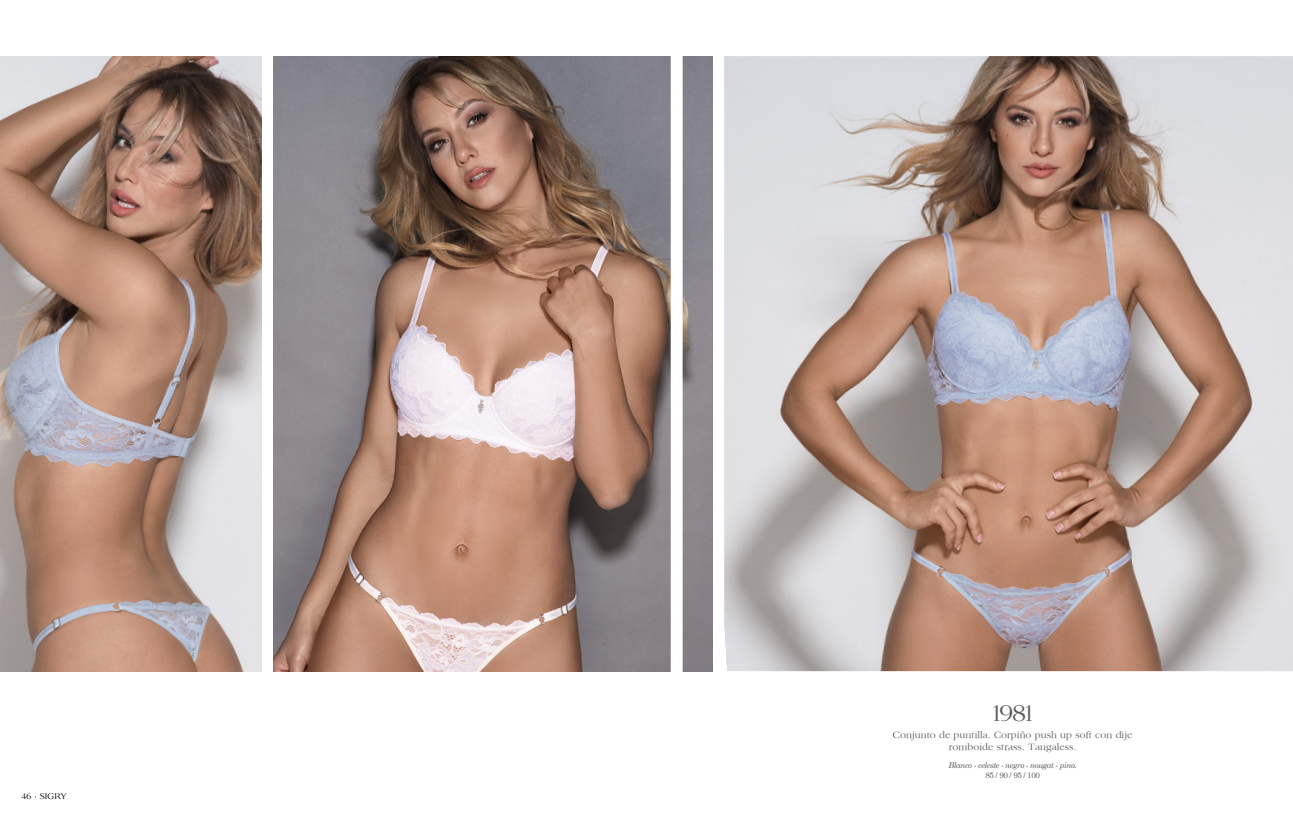
<style>
.page{position:relative;width:1293px;height:823px;background:#fff}
.page>*{position:absolute;margin:0;border:0;box-sizing:border-box;transform-origin:0 0}
.t1{font:25px "Sigry";color:#575756}
.t2{font:10px/12px "Sigry";letter-spacing:.01em;color:#575756;text-align:center}
.t3{font:9px "Sigry";letter-spacing:.02em;color:#000}
.t4{font:italic 8px "Century Schoolbook";letter-spacing:-.04em;color:#575756}
.t5{font:8px "Century Schoolbook";letter-spacing:-.04em;color:#575756}
</style>
<div class="page">
<img style="left:0;top:56px;width:261px;height:614px">
<img style="left:273px;top:56px;width:439px;height:614px">
<img style="left:724px;top:56px;width:569px;height:614px">
<svg style="left:671px;top:56px;width:11px;height:614px"></svg>
<p class="t3" style="left:21px;top:790px;width:47px">46 SIGRY</p>
<h1 class="t1" style="left:993px;top:697px;width:41px">1981</h1>
<p class="t2" style="left:893px;top:728px;width:241px">Conjunto de puntilla. Corpiño push up soft con dije romboide strass. Tangaless.</p>
<p class="t4" style="left:948px;top:758px;width:130px">Blanco - celeste - negro - nougat - pino.</p>
<p class="t5" style="left:985px;top:768px;width:56px">85 / 90 / 95 / 100</p>
</div>
